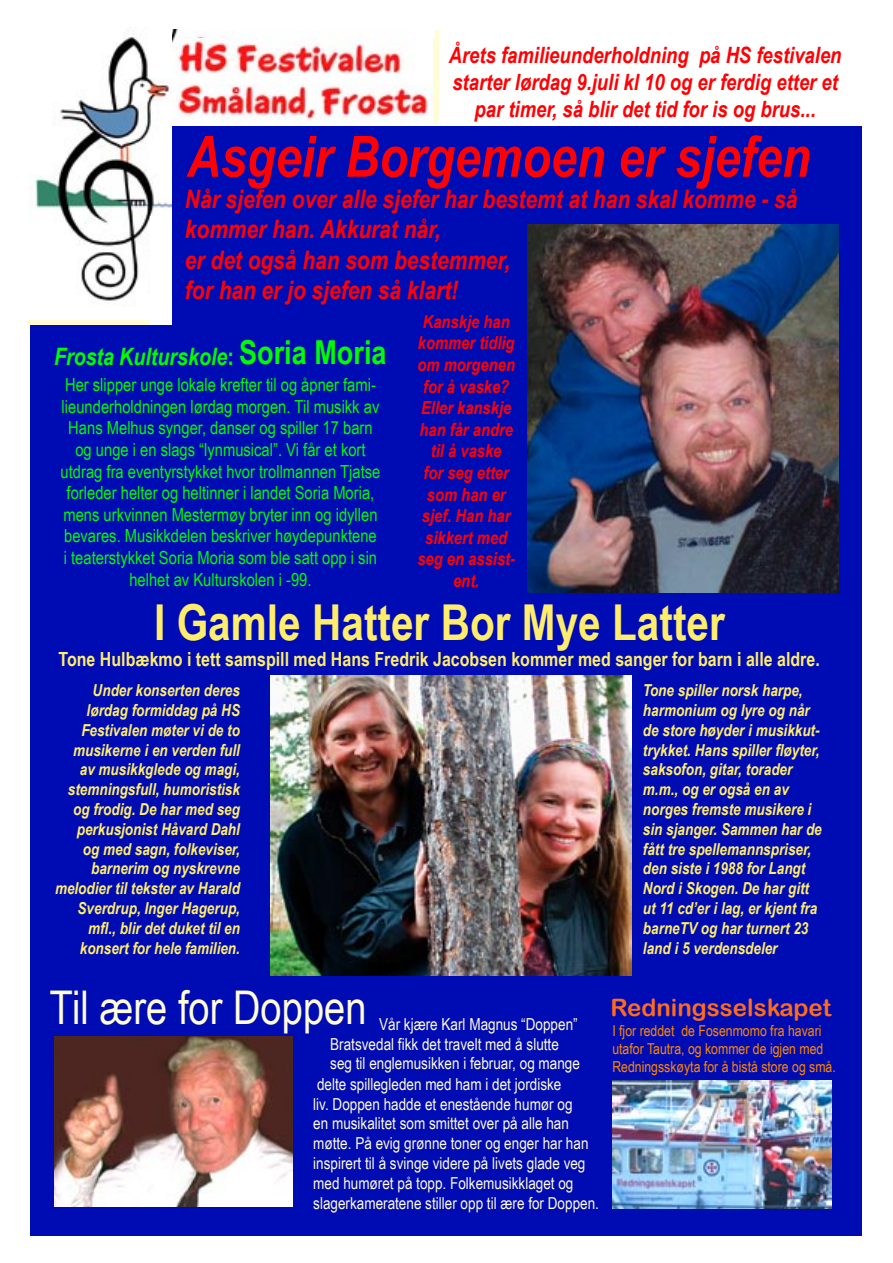
<style>
.page{position:relative;width:893px;height:1263px;background:#fff}
.page>*{position:absolute;margin:0;border:0;box-sizing:border-box;transform-origin:0 0}
.t1{font:italic 700 57px "Arial Narrow";color:#ff0004}
.t2{font:700 49.5px "Arial Narrow";color:#ffed6b}
.t3{font:46.5px "Arial Narrow";color:#fffcd6}
.t4{font:700 33px "Arial Narrow";color:#00fb02}
.t5{font:italic 700 25.5px/30.6px "Arial Narrow";color:#ff0004}
.t6{font:italic 700 24px "Arial Narrow";color:#00fb02}
.t7{font:24px "Arial Rounded MT Bold";color:#ff6b1b}
.t8{font:italic 700 22.5px/27px "Arial Narrow";color:#ff0004;text-align:center}
.t9{font:700 19.5px "Arial Narrow";color:#ffed6b}
.t10{font:18px/21.6px "Arial Narrow";color:#00fb02;text-align:center}
.t11{font:italic 700 18px/21.6px "Arial Narrow";color:#ff0004;text-align:center}
.t12{font:italic 700 16.5px/19.8px "Arial Narrow";color:#ffed6b;text-align:right}
.t13{font:16.5px/19.8px "Arial Narrow";color:#fffcd6}
.t14{font:15px/18px "Arial Narrow";color:#ff8700}
.s1{font-style:normal}
</style>
<div class="page">
<div style="left:30px;top:126px;width:831px;height:1110px;background:#000cb3"></div>
<img style="left:30px;top:35px;width:141px;height:285px">
<img style="left:176px;top:38px;width:257px;height:85px">
<div style="left:150px;top:216px;width:22px;height:108px;background:#fff"></div>
<img style="left:270px;top:675px;width:362px;height:300px">
<img style="left:527px;top:225px;width:312px;height:367px">
<img style="left:54px;top:1036px;width:238px;height:170px">
<img style="left:612px;top:1080px;width:219px;height:129px">
<p class="t8" style="left:449px;top:41px;width:394px">Årets familieunderholdning på HS festivalen starter lørdag 9.juli kl 10 og er ferdig etter et par timer, så blir det tid for is og brus...</p>
<p class="t1" style="left:187px;top:123px;width:625px">Asgeir Borgemoen er sjefen</p>
<p class="t5" style="left:185px;top:183px;width:614px">Når sjefen over alle sjefer har bestemt at han skal komme - så kommer han. Akkurat når,</p>
<p class="t5" style="left:185px;top:244px;width:327px">er det også han som bestemmer,</p>
<p class="t5" style="left:185px;top:275px;width:275px">for han er jo sjefen så klart!</p>
<p class="t6" style="left:54px;top:342px;width:181px">Frosta Kulturskole<span class="s1">:</span></p>
<p class="t4" style="left:239px;top:333px;width:149px">Soria Moria</p>
<p class="t10" style="left:61px;top:374px;width:321px">Her slipper unge lokale krefter til og åpner fami&shy;lieunderholdningen lørdag morgen. Til musikk av Hans Melhus synger, danser og spiller 17 barn og unge i en slags “lynmusical”. Vi får et kort utdrag fra eventyrstykket hvor trollmannen Tjatse forleder helter og heltinner i landet Soria Moria, mens urkvinnen Mestermøy bryter inn og idyllen bevares. Musikkdelen beskriver høydepunktene i teaterstykket Soria Moria som ble satt opp i sin helhet av Kulturskolen i -99.</p>
<p class="t11" style="left:417px;top:310px;width:99px">Kanskje han kommer tidlig om morgenen for å vaske?<br>Eller kanskje han får andre til å vaske<br>for seg etter som han er sjef. Han har sikkert med seg en assist&shy;ent.</p>
<p class="t2" style="left:154px;top:594px;width:572px">I Gamle Hatter Bor Mye Latter</p>
<p class="t9" style="left:58px;top:648px;width:763px">Tone Hulbækmo i tett samspill med Hans Fredrik Jacobsen kommer med sanger for barn i alle aldre.</p>
<p class="t12" style="left:55px;top:680px;width:187px">Under konserten deres lørdag formiddag på HS<br>Festivalen møter vi de to musikerne i en verden full av musikkglede og magi, stemningsfull, humoristisk og frodig. De har med seg perkusjonist Håvard Dahl<br>og med sagn, folkeviser, barnerim og nyskrevne melodier til tekster av Harald<br>Sverdrup, Inger Hagerup, mfl., blir det duket til en konsert for hele familien.</p>
<p class="t12" style="left:643px;top:680px;width:180px;text-align:left">Tone spiller norsk harpe, harmonium og lyre og når de store høyder i musikkut&shy;trykket. Hans spiller fløyter, saksofon, gitar, torader m.m., og er også en av norges fremste musikere i sin sjanger. Sammen har de fått tre spellemannspriser, den siste i 1988 for Langt<br>Nord i Skogen. De har gitt ut 11 cd’er i lag, er kjent fra barneTV og har turnert 23 land i 5 verdensdeler</p>
<p class="t3" style="left:50px;top:981px;width:319px">Til ære for Doppen</p>
<p class="t13" style="left:330px;top:1014px;width:249px;text-indent:49px">Vår kjære Karl Magnus “Doppen”<br>Bratsvedal fikk det travelt med å slutte</p>
<p class="t13" style="left:330px;top:1053px;width:251px">seg til englemusikken i februar, og mange</p>
<p class="t13" style="left:313px;top:1074px;width:287px">delte spillegleden med ham i det jordiske<br>liv. Doppen hadde et enestående humør og<br>en musikalitet som smittet over på alle han møtte. På evig grønne toner og enger har han inspirert til å svinge videre på livets glade veg med humøret på topp. Folkemusikklaget og slagerkameratene stiller opp til ære for Doppen.</p>
<p class="t7" style="left:610px;top:993px;width:222px">Redningsselskapet</p>
<p class="t14" style="left:612px;top:1022px;width:225px">I fjor reddet de Fosenmomo fra havari utafor Tautra, og kommer de igjen med<br>Redningsskøyta for å bistå store og små.</p>
</div>
